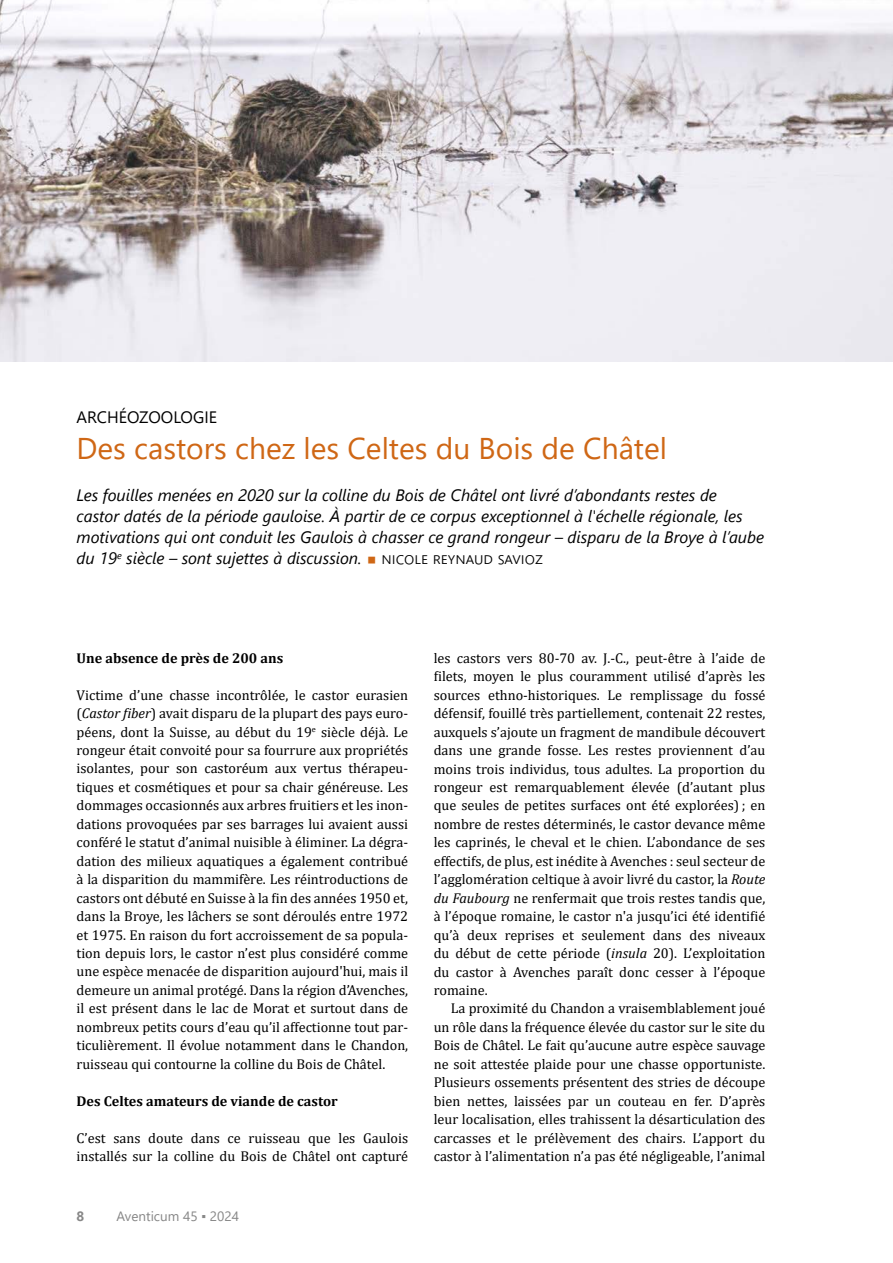
<style>
.page{position:relative;width:893px;height:1263px;background:#fff}
.page>*{position:absolute;margin:0;border:0;box-sizing:border-box;transform-origin:0 0}
.t1{font:30px "Segoe UI";color:#cf6715}
.t2{font:italic 16.5px/21px "Segoe UI";color:#000}
.t3{font:16.5px "Segoe UI";color:#000}
.t4{font:14.25px/18.5px "Cambria";color:#000;text-align:justify}
.t5{font:700 14.25px "Cambria";color:#000}
.t6{font:13.5px "Segoe UI";color:#878787}
.t7{font:700 13.5px "Segoe UI";color:#878787}
.s1{font-family:"Arial";font-style:normal;font-size:30px;color:#cf6715}
.s2{font-weight:300;font-style:normal}
.s3{font-style:italic}
.s4{font-family:"Arial"}
</style>
<div class="page">
<img style="left:0;top:0;width:893px;height:362px">
<p class="t3" style="left:77px;top:402px;width:142px">ARCHÉOZOOLOGIE</p>
<h1 class="t1" style="left:77px;top:420px;width:592px">Des castors chez les Celtes du Bois de Châtel</h1>
<p class="t2" style="left:77px;top:482px;width:689px">Les fouilles menées en 2020 sur la colline du Bois de Châtel ont livré d’abondants restes de<br>castor datés de la période gauloise. À partir de ce corpus exceptionnel à l'échelle régionale, les motivations qui ont conduit les Gaulois à chasser ce grand rongeur – disparu de la Broye à l’aube du 19<sup>e</sup> siècle – sont sujettes à discussion. <span class="s1">▪</span> <span class="s2">nicole reynaud savioz</span></p>
<p class="t5" style="left:77px;top:648px;width:208px">Une absence de près de 200 ans</p>
<p class="t4" style="left:77px;top:685px;width:333px">Victime d’une chasse incontrôlée, le castor eurasien (<span class="s3">Castor fiber</span>) avait disparu de la plupart des pays euro&shy;péens, dont la Suisse, au début du 19<sup>e</sup> siècle déjà. Le rongeur était convoité pour sa fourrure aux propriétés isolantes, pour son castoréum aux vertus thérapeu&shy;tiques et cosmétiques et pour sa chair généreuse. Les dommages occasionnés aux arbres fruitiers et les inon&shy;dations provoquées par ses barrages lui avaient aussi conféré le statut d’animal nuisible à éliminer. La dégra&shy;dation des milieux aquatiques a également contribué à la disparition du mammifère. Les réintroductions de castors ont débuté en Suisse à la fin des années 1950 et, dans la Broye, les lâchers se sont déroulés entre 1972 et 1975. En raison du fort accroissement de sa popula&shy;tion depuis lors, le castor n’est plus considéré comme une espèce menacée de disparition aujourd'hui, mais il demeure un animal protégé. Dans la région d’Avenches, il est présent dans le lac de Morat et surtout dans de nombreux petits cours d’eau qu’il affectionne tout par&shy;ticulièrement. Il évolue notamment dans le Chandon, ruisseau qui contourne la colline du Bois de Châtel.</p>
<p class="t5" style="left:77px;top:1091px;width:263px">Des Celtes amateurs de viande de castor</p>
<p class="t4" style="left:77px;top:1128px;width:333px">C’est sans doute dans ce ruisseau que les Gaulois installés sur la colline du Bois de Châtel ont capturé</p>
<p class="t7" style="left:77px;top:1203px;width:9px">8</p>
<p class="t6" style="left:117px;top:1203px;width:124px">Aventicum 45 <span class="s4">▪</span> 2024</p>
<p class="t4" style="left:434px;top:649px;width:333px">les castors vers 80-70 av. J.-C., peut-être à l’aide de filets, moyen le plus couramment utilisé d’après les sources ethno-historiques. Le remplissage du fossé défensif, fouillé très partiellement, contenait 22 restes, auxquels s’ajoute un fragment de mandibule découvert dans une grande fosse. Les restes proviennent d’au moins trois individus, tous adultes. La proportion du rongeur est remarquablement élevée (d’autant plus que seules de petites surfaces ont été explorées) ; en nombre de restes déterminés, le castor devance même les caprinés, le cheval et le chien. L’abondance de ses effectifs, de plus, est inédite à Avenches : seul secteur de l’agglomération celtique à avoir livré du castor, la <span class="s3">Route du Faubourg</span> ne renfermait que trois restes tandis que, à l’époque romaine, le castor n'a jusqu’ici été identifié qu’à deux reprises et seulement dans des niveaux du début de cette période (<span class="s3">insula</span> 20). L’exploitation du castor à Avenches paraît donc cesser à l’époque romaine.</p>
<p class="t4" style="left:434px;top:999px;width:333px;text-indent:17px">La proximité du Chandon a vraisemblablement joué un rôle dans la fréquence élevée du castor sur le site du Bois de Châtel. Le fait qu’aucune autre espèce sauvage ne soit attestée plaide pour une chasse opportuniste.<br>Plusieurs ossements présentent des stries de découpe bien nettes, laissées par un couteau en fer. D’après leur localisation, elles trahissent la désarticulation des carcasses et le prélèvement des chairs. L’apport du castor à l’alimentation n’a pas été négligeable, l’animal</p>
</div>
